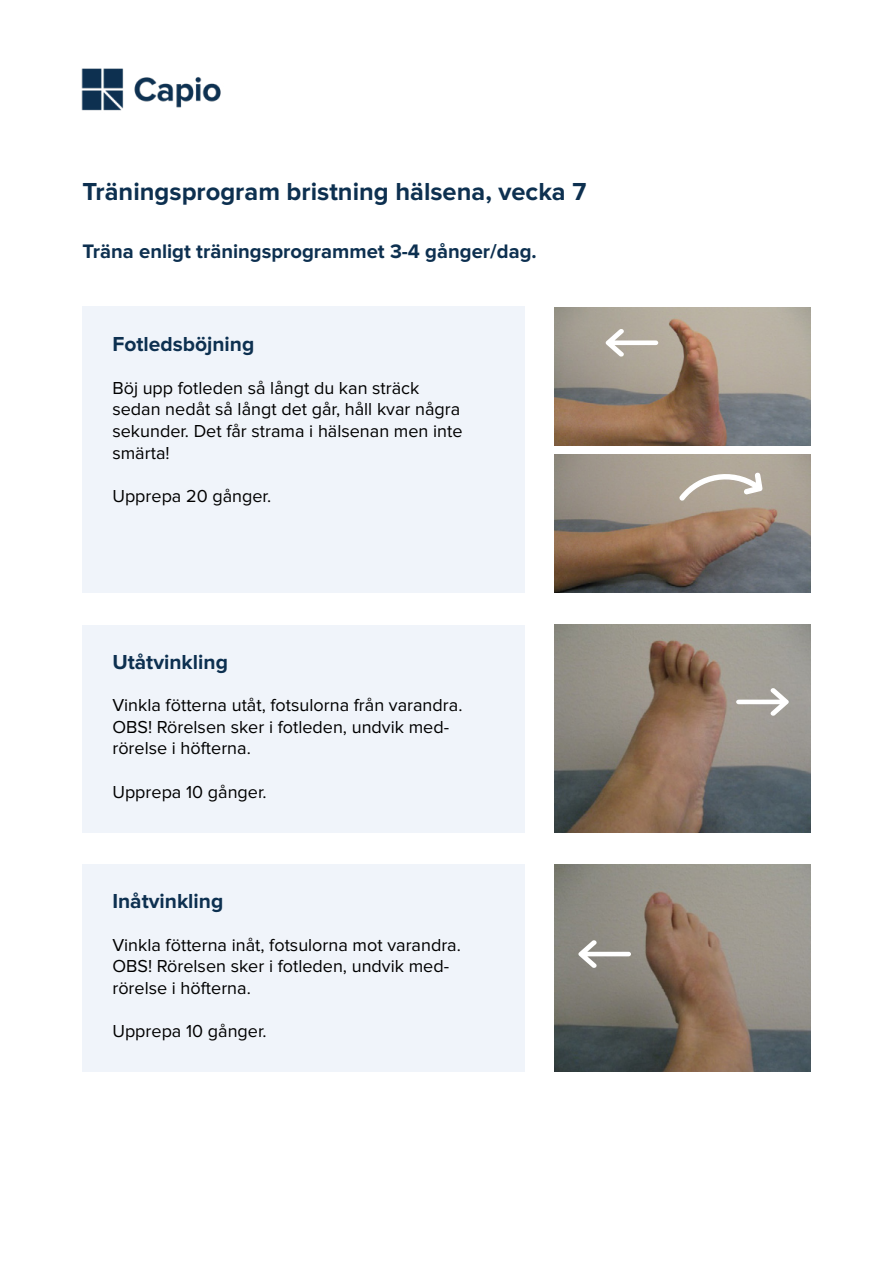
<style>
.page{position:relative;width:893px;height:1263px;background:#fff}
.page>*{position:absolute;margin:0;border:0;box-sizing:border-box;transform-origin:0 0}
.t1{font:700 25.5px "Proxima Nova";color:#0d3050}
.t2{font:700 21px "Proxima Nova";color:#0d3050}
.t3{font:700 20.25px "Proxima Nova";color:#0d3050}
.Brödtext{font:18px/21.6px "Proxima Nova";color:#000}
</style>
<div class="page">
<img style="left:81px;top:68px;width:140px;height:43px">
<div style="left:82px;top:306px;width:443px;height:287px;background:#f0f4fa"></div>
<img style="left:554px;top:308px;width:256px;height:138px">
<img style="left:554px;top:455px;width:256px;height:138px">
<svg style="left:606px;top:329px;width:52px;height:28px"></svg>
<svg style="left:678px;top:468px;width:85px;height:39px"></svg>
<div style="left:82px;top:625px;width:443px;height:207px;background:#f0f4fa"></div>
<img style="left:554px;top:625px;width:256px;height:207px">
<svg style="left:736px;top:688px;width:53px;height:28px"></svg>
<div style="left:82px;top:864px;width:443px;height:207px;background:#f0f4fa"></div>
<img style="left:554px;top:864px;width:256px;height:207px">
<svg style="left:578px;top:940px;width:53px;height:28px"></svg>
<h1 class="t1" style="left:82px;top:177px;width:505px">Träningsprogram bristning hälsena, vecka 7</h1>
<h2 class="t3" style="left:83px;top:240px;width:456px">Träna enligt träningsprogrammet 3-4 gånger/dag.</h2>
<h2 class="t2" style="left:112px;top:332px;width:143px">Fotledsböjning</h2>
<p class="Brödtext" style="left:112px;top:377px;width:352px">Böj upp fotleden så långt du kan sträck sedan nedåt så långt det går, håll kvar några sekunder. Det får strama i hälsenan men inte smärta!</p>
<p class="Brödtext" style="left:112px;top:485px;width:160px">Upprepa 20 gånger.</p>
<h2 class="t2" style="left:112px;top:649px;width:117px">Utåtvinkling</h2>
<p class="Brödtext" style="left:112px;top:695px;width:352px">Vinkla fötterna utåt, fotsulorna från varandra.<br>OBS! Rörelsen sker i fotleden, undvik med&shy;rörelse i höfterna.</p>
<p class="Brödtext" style="left:112px;top:781px;width:156px">Upprepa 10 gånger.</p>
<h2 class="t2" style="left:112px;top:889px;width:112px">Inåtvinkling</h2>
<p class="Brödtext" style="left:112px;top:934px;width:350px">Vinkla fötterna inåt, fotsulorna mot varandra.<br>OBS! Rörelsen sker i fotleden, undvik med&shy;rörelse i höfterna.</p>
<p class="Brödtext" style="left:112px;top:1020px;width:156px">Upprepa 10 gånger.</p>
</div>
